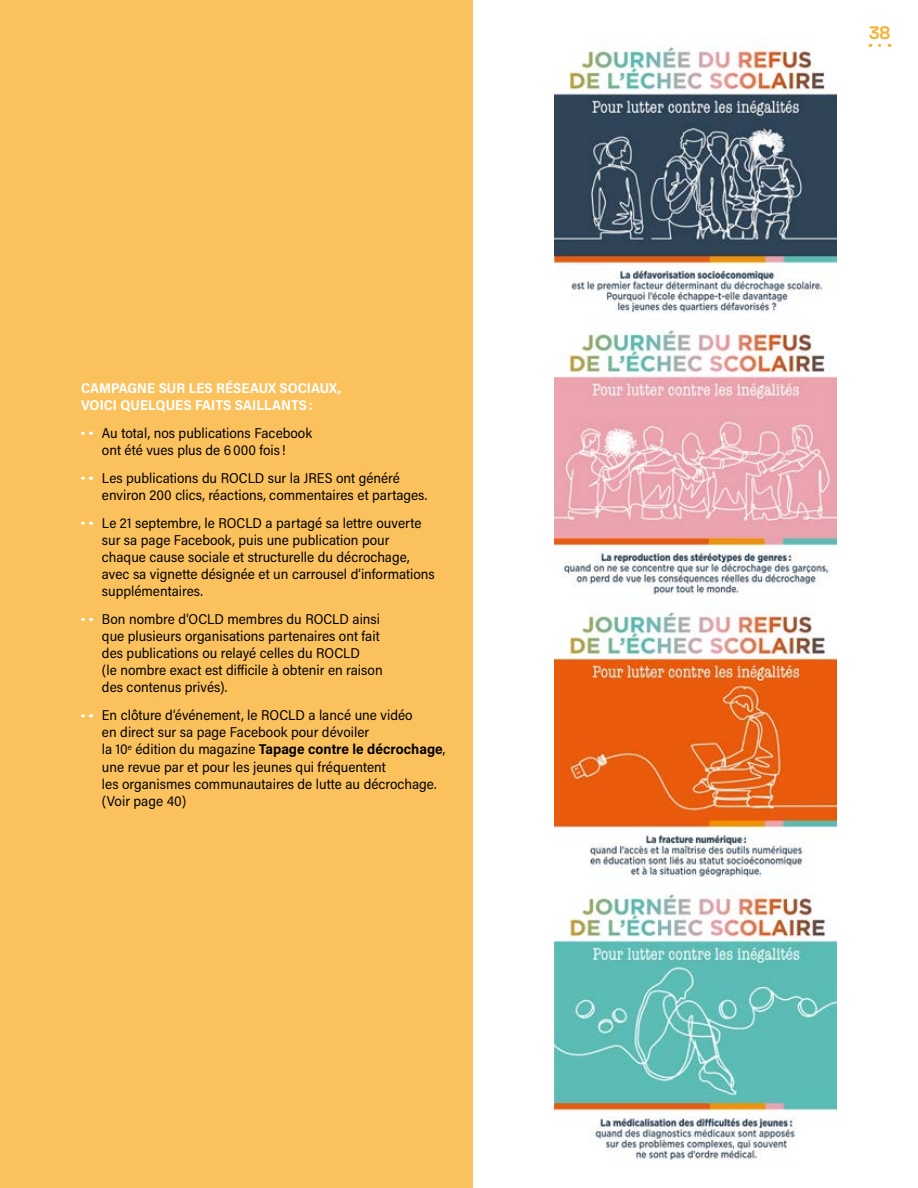
<style>
.page{position:relative;width:918px;height:1188px;background:#fff}
.page>*{position:absolute;margin:0;border:0;box-sizing:border-box;transform-origin:0 0}
.t1{font:700 18px "Space Grotesk";color:#f9b233}
.t2{font:14.25px/17.1px "Acumin Pro Semi Cond";color:#000}
.t3{font:700 14.25px/17.1px "Acumin Pro Semi Cond";letter-spacing:.005em;color:#fff}
.s1{font-weight:700}
</style>
<div class="page">
<div style="left:0;top:0;width:472px;height:1188px;background:#fac15c"></div>
<svg style="left:82px;top:432px;width:10px;height:3px"></svg>
<svg style="left:82px;top:477px;width:10px;height:3px"></svg>
<svg style="left:82px;top:522px;width:10px;height:3px"></svg>
<svg style="left:82px;top:618px;width:10px;height:3px"></svg>
<svg style="left:82px;top:714px;width:10px;height:3px"></svg>
<svg style="left:880px;top:44px;width:10px;height:3px"></svg>
<img style="left:555px;top:47px;width:282px;height:1114px">
<p class="t3" style="left:81px;top:378px;width:262px">CAMPAGNE SUR LES RÉSEAUX SOCIAUX,<br>VOICI QUELQUES FAITS SAILLANTS:</p>
<p class="t2" style="left:102px;top:424px;width:212px">Au total, nos publications Facebook ont été vues plus de 6000 fois !</p>
<p class="t2" style="left:102px;top:469px;width:327px">Les publications du ROCLD sur la JRES ont généré environ 200 clics, réactions, commentaires et partages.</p>
<p class="t2" style="left:102px;top:514px;width:334px">Le 21 septembre, le ROCLD a partagé sa lettre ouverte sur sa page Facebook, puis une publication pour chaque cause sociale et structurelle du décrochage, avec sa vignette désignée et un carrousel d’informations supplémentaires.</p>
<p class="t2" style="left:102px;top:610px;width:282px">Bon nombre d’OCLD membres du ROCLD ainsi que plusieurs organisations partenaires ont fait des publications ou relayé celles du ROCLD<br>(le nombre exact est difficile à obtenir en raison des contenus privés).</p>
<p class="t2" style="left:102px;top:706px;width:345px">En clôture d’événement, le ROCLD a lancé une vidéo<br>en direct sur sa page Facebook pour dévoiler<br>la 10<sup>e</sup> édition du magazine <span class="s1">Tapage contre le décrochage</span>, une revue par et pour les jeunes qui fréquentent<br>les organismes communautaires de lutte au décrochage. (Voir page 40)</p>
<p class="t1" style="left:869px;top:20px;width:23px">38</p>
</div>
